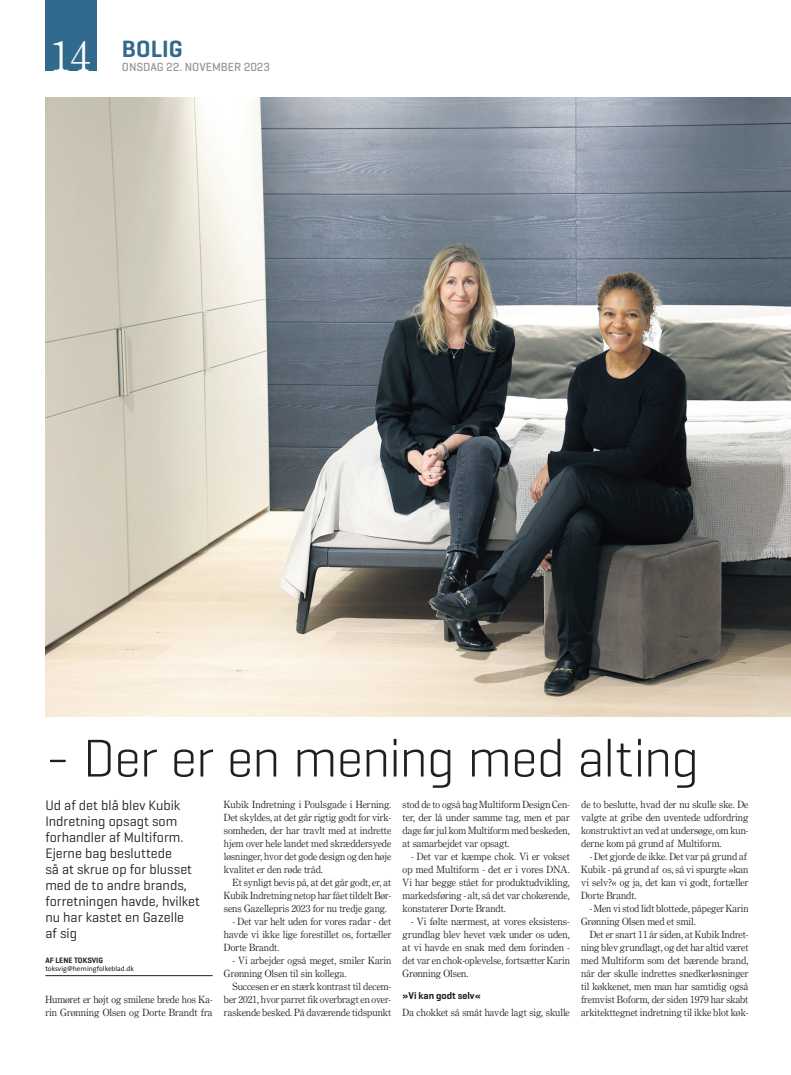
<style>
.page{position:relative;width:791px;height:1075px;background:#fff}
.page>*{position:absolute;margin:0;border:0;box-sizing:border-box;transform-origin:0 0}
.Rubrik_30{font:300 54px "Geogrotesque";letter-spacing:-.02em;color:#231f20}
.t1{font:600 24px "Geogrotesque";color:#316a8c}
.Indledning{font:14px/16px "Geogrotesque";color:#231f20}
.Dato{font:500 12px "Geogrotesque";color:#939598}
.Brødtekst{font:10px/13px "Century OSMT";color:#231f20;text-align:justify}
.Brødtekst_Start{font:10px/13px "Century OSMT";color:#231f20;text-align:justify}
.Mellemrubrik{font:600 10px "Geogrotesque";color:#231f20}
.Byline_Navn{font:600 8px "Geogrotesque";color:#231f20}
.Byline_Mail{font:7px "The Sans";color:#231f20}
.s1{font-family:"Century OSMT";font-weight:400;font-size:42px;color:#fff}
</style>
<div class="page">
<div style="left:45px;top:0;width:51px;height:71px;background:#316a8c"></div>
<hr style="left:45px;top:975px;width:168px;height:1px;background:#231f20">
<img style="left:45px;top:97px;width:746px;height:619px">
<p class="t1" style="left:51px;top:34px;width:133px"><span class="s1">14</span> BOLIG</p>
<p class="Dato" style="left:122px;top:59px;width:150px">ONSDAG 22. NOVEMBER 2023</p>
<p class="Rubrik_30" style="left:45px;top:724px;width:655px">- Der er en mening med alting</p>
<p class="Indledning" style="left:45px;top:797px;width:156px">Ud af det blå blev Kubik<br>Indretning opsagt som forhandler af Multiform.<br>Ejerne bag besluttede<br>så at skrue op for blusset med de to andre brands, forretningen havde, hvilket nu har kastet en Gazelle<br>af sig</p>
<p class="Byline_Navn" style="left:45px;top:955px;width:59px">AF LENE TOKSVIG</p>
<p class="Byline_Mail" style="left:45px;top:964px;width:90px">toksvig@herningfolkeblad.dk</p>
<p class="Brødtekst_Start" style="left:45px;top:992px;width:169px">Humøret er højt og smilene brede hos Ka&shy;rin Grønning Olsen og Dorte Brandt fra</p>
<p class="Brødtekst_Start" style="left:224px;top:797px;width:169px">Kubik Indretning i Poulsgade i Herning.<br>Det skyldes, at det går rigtig godt for virk&shy;somheden, der har travlt med at indrette hjem over hele landet med skræddersyede løsninger, hvor det gode design og den høje kvalitet er den røde tråd.</p>
<p class="Brødtekst" style="left:224px;top:875px;width:169px;text-indent:9px">Et synligt bevis på, at det går godt, er, at Kubik Indretning netop har fået tildelt Bør&shy;sens Gazellepris 2023 for nu tredje gang.</p>
<p class="Brødtekst" style="left:224px;top:914px;width:169px;text-indent:9px">- Det var helt uden for vores radar - det havde vi ikke lige forestillet os, fortæller Dorte Brandt.</p>
<p class="Brødtekst" style="left:224px;top:953px;width:169px;text-indent:9px">- Vi arbejder også meget, smiler Karin<br>Grønning Olsen til sin kollega.</p>
<p class="Brødtekst" style="left:224px;top:979px;width:169px;text-indent:9px">Succesen er en stærk kontrast til decem&shy;ber 2021, hvor parret fik overbragt en over&shy;raskende besked. På daværende tidspunkt</p>
<p class="Brødtekst" style="left:403px;top:797px;width:169px">stod de to også bag Multiform Design Cen&shy;ter, der lå under samme tag, men et par dage før jul kom Multiform med beskeden, at samarbejdet var opsagt.</p>
<p class="Brødtekst" style="left:403px;top:849px;width:169px;text-indent:9px">- Det var et kæmpe chok. Vi er vokset op med Multiform - det er i vores DNA.<br>Vi har begge stået for produktudvikling, markedsføring - alt, så det var chokerende, konstaterer Dorte Brandt.</p>
<p class="Brødtekst" style="left:403px;top:914px;width:169px;text-indent:9px">- Vi følte nærmest, at vores eksistens&shy;grundlag blev hevet væk under os uden, at vi havde en snak med dem forinden - det var en chok-oplevelse, fortsætter Karin Grønning Olsen.</p>
<p class="Mellemrubrik" style="left:403px;top:988px;width:80px">»Vi kan godt selv«</p>
<p class="Brødtekst_Start" style="left:403px;top:1005px;width:169px">Da chokket så småt havde lagt sig, skulle</p>
<p class="Brødtekst_Start" style="left:581px;top:797px;width:169px">de to beslutte, hvad der nu skulle ske. De valgte at gribe den uventede udfordring konstruktivt an ved at undersøge, om kun&shy;derne kom på grund af Multiform.</p>
<p class="Brødtekst" style="left:581px;top:849px;width:169px;text-align:left;text-indent:9px">- Det gjorde de ikke. Det var på grund af Kubik - på grund af os, så vi spurgte »kan vi selv?« og ja, det kan vi godt, fortæller Dorte Brandt.</p>
<p class="Brødtekst" style="left:581px;top:901px;width:169px;text-indent:9px">- Men vi stod lidt blottede, påpeger Karin<br>Grønning Olsen med et smil.</p>
<p class="Brødtekst" style="left:581px;top:927px;width:169px;text-indent:9px">Det er snart 11 år siden, at Kubik Indret&shy;ning blev grundlagt, og det har altid været med Multiform som det bærende brand, når der skulle indrettes snedkerløsninger til køkkenet, men man har samtidig også fremvist Boform, der siden 1979 har skabt arkitekttegnet indretning til ikke blot køk-</p>
</div>
